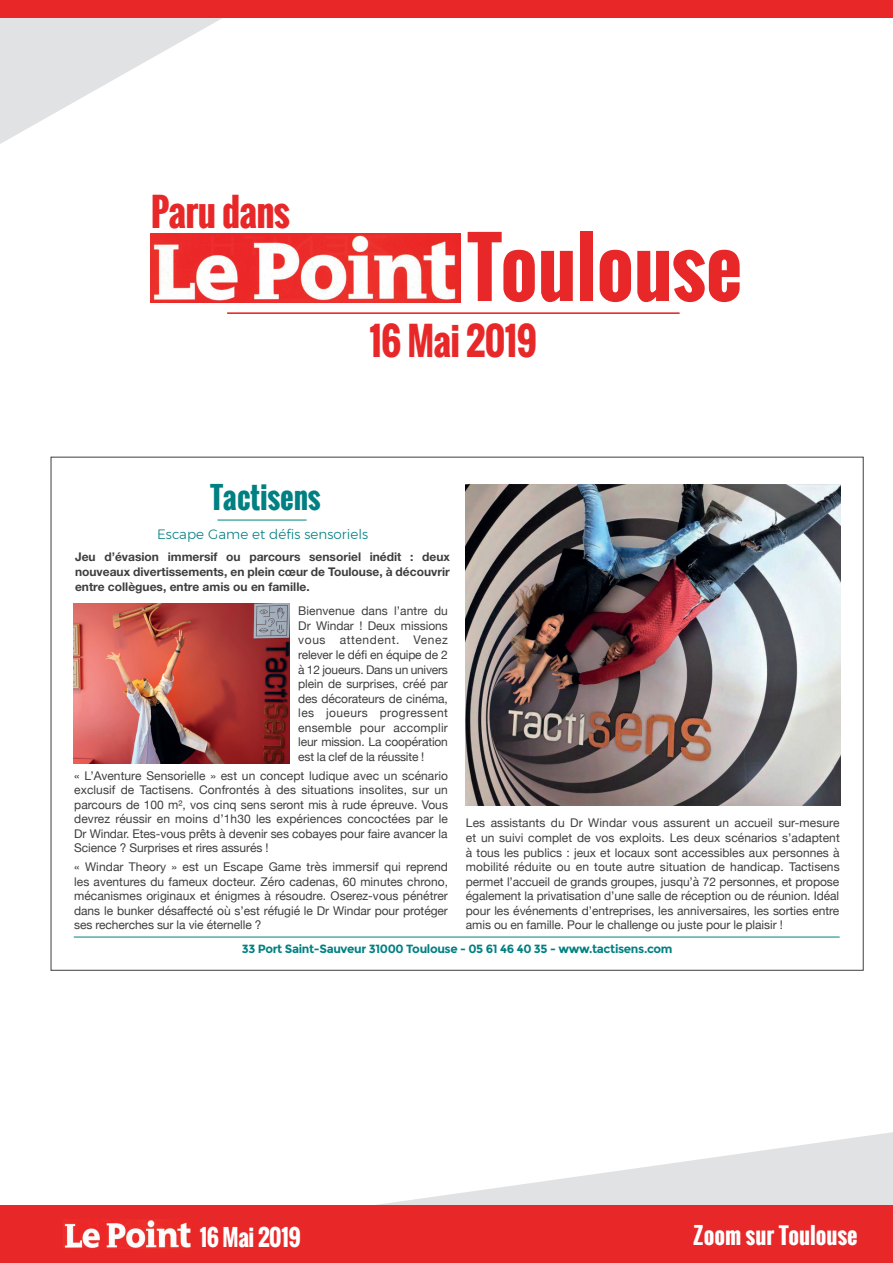
<style>
.page{position:relative;width:893px;height:1263px;background:#fff}
.page>*{position:absolute;margin:0;border:0;box-sizing:border-box;transform-origin:0 0}
.t1{font:700 78.6px "Oswald";color:#e82728}
.t2{font:700 37.35px "Oswald";letter-spacing:-.02em;color:#e82728}
.t3{font:700 29.85px "Oswald";color:#008082}
.t4{font:700 22.5px "Oswald";color:#fff}
.t5{font:700 22.5px "Oswald";letter-spacing:-.02em;color:#fff}
.t6{font:300 13.5px "Montserrat";letter-spacing:.005em;color:#008082}
.t7{font:12px/14.5px "Helvetica Neue";letter-spacing:-.005em;color:#3e3e3f;text-align:justify}
.t8{font:700 12px/14.5px "Helvetica Neue";color:#3e3e3f;text-align:justify}
.t9{font:700 11.85px "Montserrat";letter-spacing:-.03em;color:#008082}
</style>
<div class="page">
<svg style="left:377px;top:1132px;width:516px;height:73px"></svg>
<svg style="left:0;top:17px;width:255px;height:127px"></svg>
<div style="left:0;top:1205px;width:893px;height:58px;background:#e82728"></div>
<div style="left:0;top:0;width:893px;height:17px;background:#e82728"></div>
<img style="left:64px;top:1220px;width:127px;height:29px">
<img style="left:151px;top:233px;width:309px;height:70px">
<hr style="left:227px;top:312px;width:453px;height:2px;background:#e82728">
<hr style="left:217px;top:520px;width:90px;height:1px;background:#008082">
<img style="left:465px;top:484px;width:375px;height:322px">
<hr style="left:74px;top:937px;width:766px;height:1px;background:#008082">
<img style="left:74px;top:604px;width:216px;height:159px">
<h2 class="t2" style="left:151px;top:184px;width:141px">Paru dans</h2>
<h1 class="t1" style="left:467px;top:208px;width:276px">Toulouse</h1>
<h2 class="t2" style="left:370px;top:313px;width:169px">16 Mai 2019</h2>
<h3 class="t3" style="left:210px;top:475px;width:112px">Tactisens</h3>
<p class="t6" style="left:157px;top:524px;width:213px">Escape Game et défis sensoriels</p>
<p class="t8" style="left:75px;top:550px;width:376px">Jeu d’évasion immersif ou parcours sensoriel inédit : deux nouveaux divertissements, en plein cœur de Toulouse, à découvrir entre collègues, entre amis ou en famille.</p>
<p class="t7" style="left:298px;top:604px;width:151px">Bienvenue dans l’antre du Dr Windar ! Deux missions vous attendent. Venez relever le défi en équipe de 2 à 12 joueurs. Dans un univers plein de surprises, créé par des décorateurs de cinéma, les joueurs progressent ensemble pour accomplir leur mission. La coopération est la clef de la réussite !</p>
<p class="t7" style="left:74px;top:769px;width:375px">« L’Aventure Sensorielle » est un concept ludique avec un scénario exclusif de Tactisens. Confrontés à des situations insolites, sur un parcours de 100 m², vos cinq sens seront mis à rude épreuve. Vous devrez réussir en moins d’1h30 les expériences concoctées par le Dr Windar. Etes-vous prêts à devenir ses cobayes pour faire avancer la Science ? Surprises et rires assurés !</p>
<p class="t7" style="left:74px;top:860px;width:375px">« Windar Theory » est un Escape Game très immersif qui reprend les aventures du fameux docteur. Zéro cadenas, 60 minutes chrono, mécanismes originaux et énigmes à résoudre. Oserez-vous pénétrer dans le bunker désaffecté où s’est réfugié le Dr Windar pour protéger ses recherches sur la vie éternelle ?</p>
<p class="t7" style="left:466px;top:817px;width:375px">Les assistants du Dr Windar vous assurent un accueil sur-mesure et un suivi complet de vos exploits. Les deux scénarios s’adaptent à tous les publics : jeux et locaux sont accessibles aux personnes à mobilité réduite ou en toute autre situation de handicap. Tactisens permet l’accueil de grands groupes, jusqu’à 72 personnes, et propose également la privatisation d’une salle de réception ou de réunion. Idéal pour les événements d’entreprises, les anniversaires, les sorties entre amis ou en famille. Pour le challenge ou juste pour le plaisir !</p>
<p class="t9" style="left:242px;top:941px;width:432px">33 Port Saint-Sauveur 31000 Toulouse - 05 61 46 40 35 - www.tactisens.com</p>
<h3 class="t5" style="left:200px;top:1220px;width:102px">16 Mai 2019</h3>
<h3 class="t4" style="left:693px;top:1218px;width:166px">Zoom sur Toulouse</h3>
</div>
